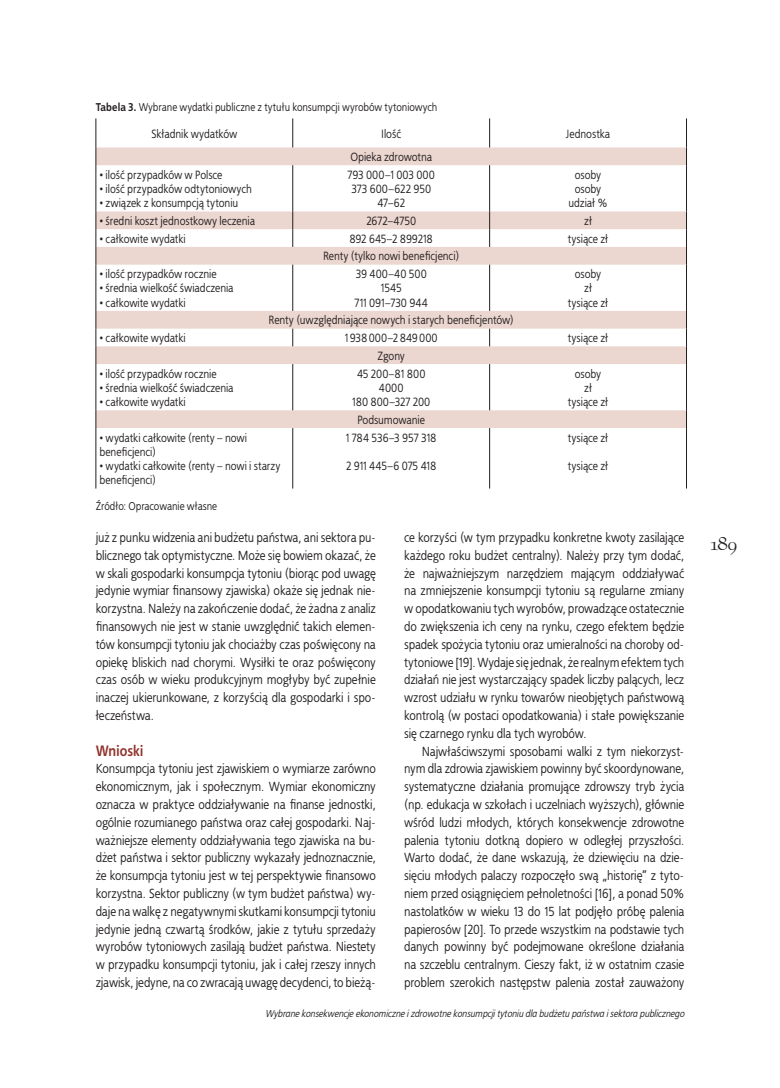
<style>
.page{position:relative;width:780px;height:1088px;background:#fff}
.page>*{position:absolute;margin:0;border:0;box-sizing:border-box;transform-origin:0 0}
.ART_p__1{font:700 15px "Bureau TTEFN";letter-spacing:-.01em;color:#92342e}
.ART_bez_wciecia{font:13.12px/17.8px "Bureau TTEFN";color:#231f20;text-align:justify}
.ART_wciecie{font:13.12px/17.8px "Bureau TTEFN";color:#231f20;text-align:justify}
.Przypis{font:13.12px/17.8px "Bureau TTEFN";color:#231f20;text-align:justify}
.TAB_tekst{font:11.88px/14.2px "Bureau TTEFN";letter-spacing:.005em;color:#231f20}
.TAB_tytuł{font:11.25px "Bureau TTEFN";letter-spacing:.005em;color:#231f20}
.t1{font:italic 10px "Bureau TTEFN";color:#231f20}
.s1{font-weight:700}
</style>
<div class="page">
<svg style="left:97px;top:165px;width:589px;height:263px"></svg>
<svg style="left:96px;top:118px;width:591px;height:47px"></svg>
<hr style="left:96px;top:165px;width:1px;height:46px;background:#231f20">
<hr style="left:292px;top:165px;width:1px;height:46px;background:#231f20">
<hr style="left:489px;top:165px;width:1px;height:46px;background:#231f20">
<hr style="left:686px;top:165px;width:1px;height:46px;background:#231f20">
<svg style="left:292px;top:211px;width:1px;height:36px"></svg>
<svg style="left:489px;top:211px;width:1px;height:36px"></svg>
<svg style="left:96px;top:211px;width:1px;height:54px"></svg>
<svg style="left:686px;top:211px;width:1px;height:54px"></svg>
<hr style="left:96px;top:265px;width:1px;height:46px;background:#231f20">
<hr style="left:292px;top:265px;width:1px;height:46px;background:#231f20">
<hr style="left:489px;top:265px;width:1px;height:46px;background:#231f20">
<hr style="left:686px;top:265px;width:1px;height:46px;background:#231f20">
<svg style="left:292px;top:329px;width:1px;height:17px"></svg>
<svg style="left:489px;top:329px;width:1px;height:17px"></svg>
<svg style="left:96px;top:311px;width:1px;height:53px"></svg>
<svg style="left:686px;top:311px;width:1px;height:53px"></svg>
<hr style="left:96px;top:364px;width:1px;height:46px;background:#231f20">
<hr style="left:292px;top:364px;width:1px;height:46px;background:#231f20">
<hr style="left:489px;top:364px;width:1px;height:46px;background:#231f20">
<hr style="left:686px;top:364px;width:1px;height:46px;background:#231f20">
<svg style="left:96px;top:410px;width:1px;height:18px"></svg>
<svg style="left:686px;top:410px;width:1px;height:18px"></svg>
<hr style="left:96px;top:428px;width:1px;height:60px;background:#231f20">
<hr style="left:292px;top:428px;width:1px;height:60px;background:#231f20">
<hr style="left:489px;top:428px;width:1px;height:60px;background:#231f20">
<hr style="left:686px;top:428px;width:1px;height:60px;background:#231f20">
<p class="TAB_tytuł" style="left:96px;top:100px;width:343px"><span class="s1">Tabela 3.</span> Wybrane wydatki publiczne z tytułu konsumpcji wyrobów tytoniowych</p>
<p class="TAB_tekst" style="left:151px;top:126px;width:87px">Składnik wydatków</p>
<p class="TAB_tekst" style="left:381px;top:126px;width:21px">Ilość</p>
<p class="TAB_tekst" style="left:566px;top:126px;width:46px">Jednostka</p>
<p class="TAB_tekst" style="left:350px;top:149px;width:83px">Opieka zdrowotna</p>
<p class="TAB_tekst" style="left:99px;top:167px;width:124px">• ilość przypadków w Polsce</p>
<p class="TAB_tekst" style="left:99px;top:181px;width:154px">• ilość przypadków odtytoniowych</p>
<p class="TAB_tekst" style="left:99px;top:196px;width:140px">• związek z konsumpcją tytoniu</p>
<p class="TAB_tekst" style="left:575px;top:167px;width:28px">osoby</p>
<p class="TAB_tekst" style="left:575px;top:181px;width:28px">osoby</p>
<p class="TAB_tekst" style="left:568px;top:196px;width:41px">udział %</p>
<p class="TAB_tekst" style="left:347px;top:167px;width:89px">793 000–1 003 000</p>
<p class="TAB_tekst" style="left:351px;top:181px;width:81px">373 600–622 950</p>
<p class="TAB_tekst" style="left:377px;top:196px;width:29px">47–62</p>
<p class="TAB_tekst" style="left:99px;top:213px;width:157px">• średni koszt jednostkowy leczenia</p>
<p class="TAB_tekst" style="left:366px;top:213px;width:51px">2672–4750</p>
<p class="TAB_tekst" style="left:584px;top:213px;width:9px">zł</p>
<p class="TAB_tekst" style="left:99px;top:231px;width:88px">• całkowite wydatki</p>
<p class="TAB_tekst" style="left:349px;top:231px;width:85px">892 645–2 899218</p>
<p class="TAB_tekst" style="left:568px;top:231px;width:42px">tysiące zł</p>
<p class="TAB_tekst" style="left:323px;top:249px;width:138px">Renty (tylko nowi beneficjenci)</p>
<p class="TAB_tekst" style="left:99px;top:266px;width:119px">• ilość przypadków rocznie</p>
<p class="TAB_tekst" style="left:99px;top:281px;width:135px">• średnia wielkość świadczenia</p>
<p class="TAB_tekst" style="left:99px;top:295px;width:88px">• całkowite wydatki</p>
<p class="TAB_tekst" style="left:575px;top:266px;width:28px">osoby</p>
<p class="TAB_tekst" style="left:584px;top:281px;width:9px">zł</p>
<p class="TAB_tekst" style="left:568px;top:295px;width:42px">tysiące zł</p>
<p class="TAB_tekst" style="left:355px;top:266px;width:72px">39 400–40 500</p>
<p class="TAB_tekst" style="left:381px;top:281px;width:22px">1545</p>
<p class="TAB_tekst" style="left:354px;top:295px;width:75px">711 091–730 944</p>
<p class="TAB_tekst" style="left:268px;top:313px;width:247px">Renty (uwzględniające nowych i starych beneficjentów)</p>
<p class="TAB_tekst" style="left:99px;top:330px;width:88px">• całkowite wydatki</p>
<p class="TAB_tekst" style="left:345px;top:330px;width:94px">1938000–2849000</p>
<p class="TAB_tekst" style="left:568px;top:330px;width:42px">tysiące zł</p>
<p class="TAB_tekst" style="left:377px;top:348px;width:29px">Zgony</p>
<p class="TAB_tekst" style="left:99px;top:366px;width:119px">• ilość przypadków rocznie</p>
<p class="TAB_tekst" style="left:99px;top:380px;width:135px">• średnia wielkość świadczenia</p>
<p class="TAB_tekst" style="left:99px;top:394px;width:88px">• całkowite wydatki</p>
<p class="TAB_tekst" style="left:575px;top:366px;width:28px">osoby</p>
<p class="TAB_tekst" style="left:584px;top:380px;width:9px">zł</p>
<p class="TAB_tekst" style="left:568px;top:394px;width:42px">tysiące zł</p>
<p class="TAB_tekst" style="left:357px;top:366px;width:70px">45 200–81 800</p>
<p class="TAB_tekst" style="left:379px;top:380px;width:26px">4000</p>
<p class="TAB_tekst" style="left:352px;top:394px;width:80px">180 800–327 200</p>
<p class="TAB_tekst" style="left:99px;top:430px;width:149px">• wydatki całkowite (renty – nowi beneficjenci)</p>
<p class="TAB_tekst" style="left:99px;top:458px;width:182px">• wydatki całkowite (renty – nowi i starzy beneficjenci)</p>
<p class="TAB_tekst" style="left:357px;top:412px;width:69px">Podsumowanie</p>
<p class="TAB_tekst" style="left:346px;top:430px;width:92px">1 784 536–3 957 318</p>
<p class="TAB_tekst" style="left:346px;top:458px;width:92px">2 911 445–6 075 418</p>
<p class="TAB_tekst" style="left:568px;top:430px;width:42px">tysiące zł</p>
<p class="TAB_tekst" style="left:568px;top:458px;width:42px">tysiące zł</p>
<p class="TAB_tytuł" style="left:96px;top:498px;width:123px">Źródło: Opracowanie własne</p>
<p class="Przypis" style="left:96px;top:528px;width:281px">już z punku widzenia ani budżetu państwa, ani sektora pu&shy;blicznego tak optymistyczne. Może się bowiem okazać, że w skali gospodarki konsumpcja tytoniu (biorąc pod uwagę jedynie wymiar finansowy zjawiska) okaże się jednak nie&shy;korzystna. Należy na zakończenie dodać, że żadna z analiz finansowych nie jest w stanie uwzględnić takich elemen&shy;tów konsumpcji tytoniu jak chociażby czas poświęcony na opiekę bliskich nad chorymi. Wysiłki te oraz poświęcony czas osób w wieku produkcyjnym mogłyby być zupełnie inaczej ukierunkowane, z korzyścią dla gospodarki i spo&shy;łeczeństwa.</p>
<p class="ART_p__1" style="left:96px;top:739px;width:49px">Wnioski</p>
<p class="ART_bez_wciecia" style="left:96px;top:759px;width:281px">Konsumpcja tytoniu jest zjawiskiem o wymiarze zarówno ekonomicznym, jak i społecznym. Wymiar ekonomiczny oznacza w praktyce oddziaływanie na finanse jednostki, ogólnie rozumianego państwa oraz całej gospodarki. Naj&shy;ważniejsze elementy oddziaływania tego zjawiska na bu&shy;dżet państwa i sektor publiczny wykazały jednoznacznie, że konsumpcja tytoniu jest w tej perspektywie finansowo korzystna. Sektor publiczny (w tym budżet państwa) wy&shy;daje na walkę z negatywnymi skutkami konsumpcji tytoniu jedynie jedną czwartą środków, jakie z tytułu sprzedaży wyrobów tytoniowych zasilają budżet państwa. Niestety w przypadku konsumpcji tytoniu, jak i całej rzeszy innych zjawisk, jedyne, na co zwracają uwagę decydenci, to bieżą-</p>
<p class="ART_bez_wciecia" style="left:404px;top:528px;width:281px">ce korzyści (w tym przypadku konkretne kwoty zasilające każdego roku budżet centralny). Należy przy tym dodać, że najważniejszym narzędziem mającym oddziaływać na zmniejszenie konsumpcji tytoniu są regularne zmiany w opodatkowaniu tych wyrobów, prowadzące ostatecznie do zwiększenia ich ceny na rynku, czego efektem będzie spadek spożycia tytoniu oraz umieralności na choroby od&shy;tytoniowe [19]. Wydaje się jednak, że realnym efektem tych działań nie jest wystarczający spadek liczby palących, lecz wzrost udziału w rynku towarów nieobjętych państwową kontrolą (w postaci opodatkowania) i stałe powiększanie się czarnego rynku dla tych wyrobów.</p>
<p class="ART_wciecie" style="left:404px;top:742px;width:281px;text-indent:18px">Najwłaściwszymi sposobami walki z tym niekorzyst&shy;nym dla zdrowia zjawiskiem powinny być skoordynowane, systematyczne działania promujące zdrowszy tryb życia (np. edukacja w szkołach i uczelniach wyższych), głównie wśród ludzi młodych, których konsekwencje zdrowotne palenia tytoniu dotkną dopiero w odległej przyszłości.<br>Warto dodać, że dane wskazują, że dziewięciu na dzie&shy;sięciu młodych palaczy rozpoczęło swą „historię” z tyto&shy;niem przed osiągnięciem pełnoletności [16], a ponad 50% nastolatków w wieku 13 do 15 lat podjęło próbę palenia papierosów [20]. To przede wszystkim na podstawie tych danych powinny być podejmowane określone działania na szczeblu centralnym. Cieszy fakt, iż w ostatnim czasie problem szerokich następstw palenia został zauważony</p>
<p class="t1" style="left:265px;top:1006px;width:421px">Wybrane konsekwencje ekonomiczne i zdrowotne konsumpcji tytoniu dla budżetu państwa i sektora publicznego</p>
</div>
